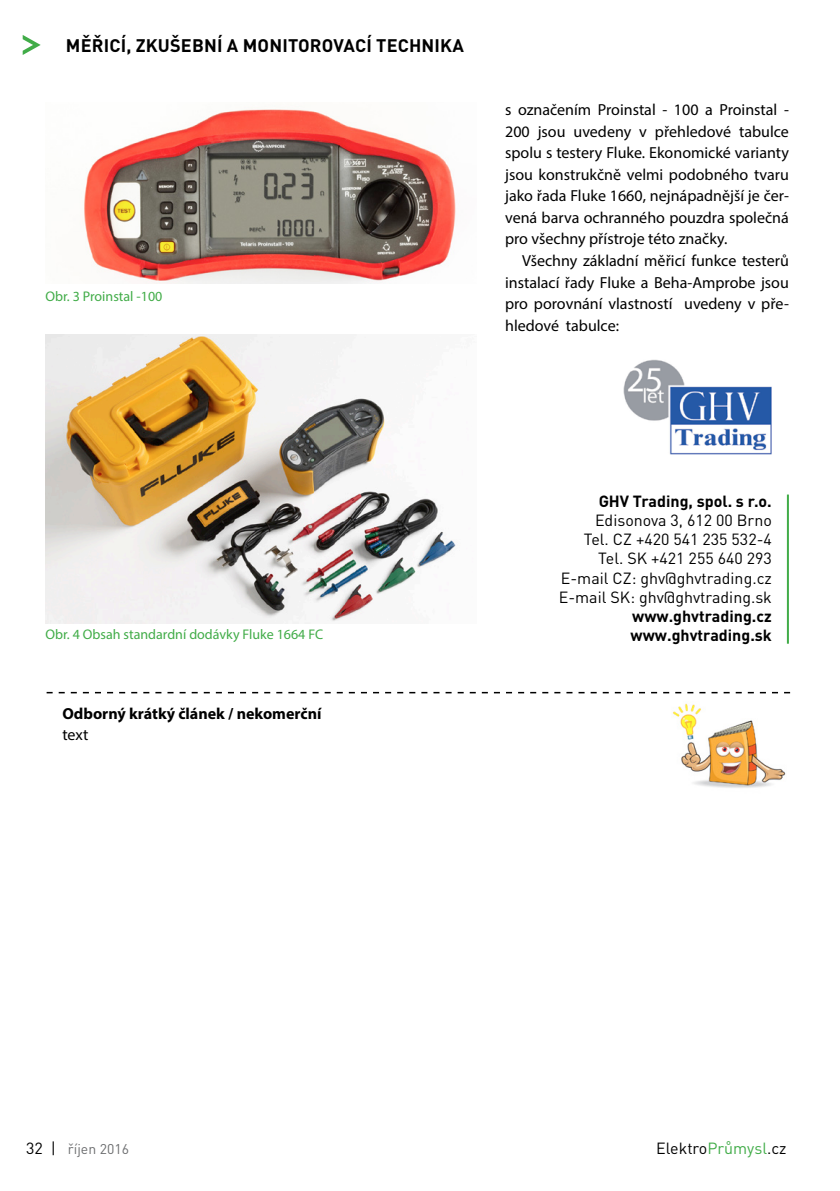
<style>
.page{position:relative;width:840px;height:1191px;background:#fff}
.page>*{position:absolute;margin:0;border:0;box-sizing:border-box;transform-origin:0 0}
.t1{font:700 18px "DIN Pro";letter-spacing:.01em;color:#000}
.Text_-_prni_odstavec{font:16px/21.6px "Myriad Pro";color:#000;text-align:justify}
.Adresa{font:16px "DIN Pro";color:#000}
.Text_-_další_odstave{font:16px/21.6px "Myriad Pro";color:#000;text-align:justify}
.Adresa-2{font:700 16px "DIN Pro";color:#000}
.Text_-_další_odstave-2{font:700 16px "Myriad Pro";color:#000}
.popisek_levy{font:14px "Myriad Pro";color:#41ac48}
.t2{font:14px "DIN Pro";color:#6d6e70}
.s1{font-size:16px;color:#000}
.s2{color:#41ac48}
</style>
<div class="page">
<svg style="left:23px;top:35px;width:18px;height:20px"></svg>
<img style="left:45px;top:334px;width:411px;height:289px">
<img style="left:83px;top:109px;width:373px;height:175px">
<img style="left:623px;top:359px;width:149px;height:96px">
<hr style="left:786px;top:494px;width:2px;height:149px;background:#41ac48">
<img style="left:673px;top:703px;width:113px;height:85px">
<svg style="left:47px;top:692px;width:742px;height:1px"></svg>
<p class="t1" style="left:66px;top:33px;width:399px">MĚŘICÍ, ZKUŠEBNÍ A MONITOROVACÍ TECHNIKA</p>
<p class="popisek_levy" style="left:45px;top:287px;width:118px">Obr. 3 Proinstal -100</p>
<p class="Text_-_prni_odstavec" style="left:505px;top:99px;width:285px">s označením Proinstal - 100 a Proinstal - 200 jsou uvedeny v přehledové tabulce spolu s testery Fluke. Ekonomické varianty jsou konstrukčně velmi podobného tvaru jako řada Fluke 1660, nejnápadnější je čer&shy;vená barva ochranného pouzdra společná pro všechny přístroje této značky.</p>
<p class="Text_-_další_odstave" style="left:505px;top:249px;width:285px;text-indent:17px">Všechny základní měřicí funkce testerů instalací řady Fluke a Beha-Amprobe jsou pro porovnání vlastností uvedeny v pře&shy;hledové tabulce:</p>
<p class="popisek_levy" style="left:45px;top:626px;width:279px">Obr. 4 Obsah standardní dodávky Fluke 1664 FC</p>
<p class="Text_-_další_odstave-2" style="left:62px;top:702px;width:260px">Odborný krátký článek / nekomerční</p>
<p class="Text_-_další_odstave" style="left:62px;top:723px;width:28px">text</p>
<p class="Adresa-2" style="left:598px;top:490px;width:174px">GHV Trading, spol. s r.o.</p>
<p class="Adresa" style="left:594px;top:509px;width:178px">Edisonova 3, 612 00 Brno</p>
<p class="Adresa" style="left:583px;top:528px;width:189px">Tel. CZ +420 541 235 532-4</p>
<p class="Adresa" style="left:598px;top:547px;width:175px">Tel. SK +421 255 640 293</p>
<p class="Adresa" style="left:560px;top:567px;width:212px">E-mail CZ: ghv@ghvtrading.cz</p>
<p class="Adresa" style="left:558px;top:586px;width:214px">E-mail SK: ghv@ghvtrading.sk</p>
<p class="Adresa-2" style="left:632px;top:605px;width:141px">www.ghvtrading.cz</p>
<p class="Adresa-2" style="left:630px;top:624px;width:143px">www.ghvtrading.sk</p>
<p class="t2" style="left:26px;top:1139px;width:104px"><span class="s1">32 |</span> říjen 2016</p>
<p class="Adresa" style="left:656px;top:1137px;width:132px">Elektro<span class="s2">Průmysl</span>.cz</p>
</div>
